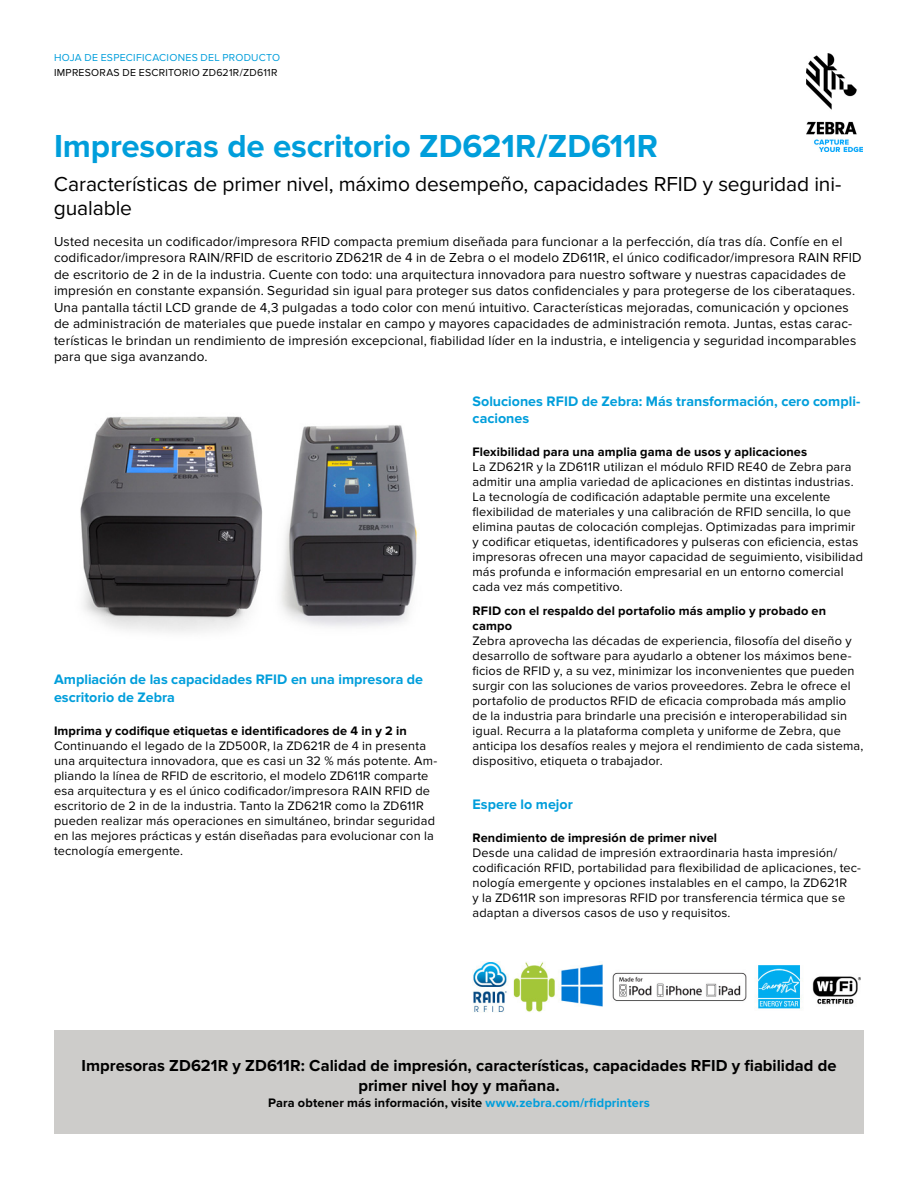
<style>
.page{position:relative;width:918px;height:1188px;background:#fff}
.page>*{position:absolute;margin:0;border:0;box-sizing:border-box;transform-origin:0 0}
.t1{font:700 33px "Proxima Nova";letter-spacing:-.005em;color:#009edb}
.t2{font:21px/24px "Proxima Nova";letter-spacing:-.005em;color:#000}
.t3{font:700 16.5px/20.2px "Proxima Nova";color:#000;text-align:center}
.t4{font:700 14.25px/17.2px "Proxima Nova";color:#009edb}
.t5{font:13.5px/16.5px "Proxima Nova";letter-spacing:.01em;color:#000}
.t6{font:12.75px/15px "Proxima Nova";letter-spacing:.015em;color:#000}
.t7{font:700 12.75px/15px "Proxima Nova";letter-spacing:.01em;color:#000}
.t8{font:10.5px "Proxima Nova";letter-spacing:.025em;color:#000}
.t9{font:10.5px "Proxima Nova";letter-spacing:.025em;color:#009edb}
.s1{color:#009edb}
</style>
<div class="page">
<img style="left:806px;top:54px;width:56px;height:97px">
<div style="left:54px;top:1031px;width:810px;height:103px;background:#cdccca"></div>
<img style="left:473px;top:962px;width:388px;height:50px">
<img style="left:80px;top:416px;width:337px;height:216px">
<p class="t9" style="left:54px;top:52px;width:228px">HOJA DE ESPECIFICACIONES DEL PRODUCTO</p>
<p class="t8" style="left:54px;top:66px;width:225px">IMPRESORAS DE ESCRITORIO ZD621R/ZD611R</p>
<h1 class="t1" style="left:54px;top:127px;width:606px">Impresoras de escritorio ZD621R/ZD611R</h1>
<h2 class="t2" style="left:54px;top:173px;width:789px">Características de primer nivel, máximo desempeño, capacidades RFID y seguridad ini&shy;gualable</h2>
<p class="t5" style="left:54px;top:233px;width:809px">Usted necesita un codificador/impresora RFID compacta premium diseñada para funcionar a la perfección, día tras día. Confíe en el codificador/impresora RAIN/RFID de escritorio ZD621R de 4 in de Zebra o el modelo ZD611R, el único codificador/impresora RAIN RFID de escritorio de 2 in de la industria. Cuente con todo: una arquitectura innovadora para nuestro software y nuestras capacidades de impresión en constante expansión. Seguridad sin igual para proteger sus datos confidenciales y para protegerse de los ciberataques.<br>Una pantalla táctil LCD grande de 4,3 pulgadas a todo color con menú intuitivo. Características mejoradas, comunicación y opciones de administración de materiales que puede instalar en campo y mayores capacidades de administración remota. Juntas, estas carac&shy;terísticas le brindan un rendimiento de impresión excepcional, fiabilidad líder en la industria, e inteligencia y seguridad incomparables para que siga avanzando.</p>
<p class="t4" style="left:54px;top:671px;width:371px">Ampliación de las capacidades RFID en una impresora de escritorio de Zebra</p>
<p class="t7" style="left:54px;top:723px;width:354px">Imprima y codifique etiquetas e identificadores de 4 in y 2 in</p>
<p class="t6" style="left:54px;top:738px;width:385px">Continuando el legado de la ZD500R, la ZD621R de 4 in presenta una arquitectura innovadora, que es casi un 32 % más potente. Am&shy;pliando la línea de RFID de escritorio, el modelo ZD611R comparte esa arquitectura y es el único codificador/impresora RAIN RFID de escritorio de 2 in de la industria. Tanto la ZD621R como la ZD611R pueden realizar más operaciones en simultáneo, brindar seguridad en las mejores prácticas y están diseñadas para evolucionar con la tecnología emergente.</p>
<p class="t4" style="left:472px;top:393px;width:389px">Soluciones RFID de Zebra: Más transformación, cero compli&shy;caciones</p>
<p class="t7" style="left:472px;top:445px;width:336px">Flexibilidad para una amplia gama de usos y aplicaciones</p>
<p class="t6" style="left:472px;top:460px;width:392px">La ZD621R y la ZD611R utilizan el módulo RFID RE40 de Zebra para admitir una amplia variedad de aplicaciones en distintas industrias.<br>La tecnología de codificación adaptable permite una excelente flexibilidad de materiales y una calibración de RFID sencilla, lo que elimina pautas de colocación complejas. Optimizadas para imprimir y codificar etiquetas, identificadores y pulseras con eficiencia, estas impresoras ofrecen una mayor capacidad de seguimiento, visibilidad más profunda e información empresarial en un entorno comercial cada vez más competitivo.</p>
<p class="t7" style="left:472px;top:604px;width:355px">RFID con el respaldo del portafolio más amplio y probado en campo</p>
<p class="t6" style="left:472px;top:634px;width:392px">Zebra aprovecha las décadas de experiencia, filosofía del diseño y desarrollo de software para ayudarlo a obtener los máximos bene&shy;ficios de RFID y, a su vez, minimizar los inconvenientes que pueden surgir con las soluciones de varios proveedores. Zebra le ofrece el portafolio de productos RFID de eficacia comprobada más amplio de la industria para brindarle una precisión e interoperabilidad sin igual. Recurra a la plataforma completa y uniforme de Zebra, que anticipa los desafíos reales y mejora el rendimiento de cada sistema, dispositivo, etiqueta o trabajador.</p>
<p class="t4" style="left:472px;top:796px;width:102px">Espere lo mejor</p>
<p class="t7" style="left:472px;top:830px;width:246px">Rendimiento de impresión de primer nivel</p>
<p class="t6" style="left:472px;top:845px;width:390px">Desde una calidad de impresión extraordinaria hasta impresión/ codificación RFID, portabilidad para flexibilidad de aplicaciones, tec&shy;nología emergente y opciones instalables en el campo, la ZD621R<br>y la ZD611R son impresoras RFID por transferencia térmica que se adaptan a diversos casos de uso y requisitos.</p>
<p class="t3" style="left:81px;top:1056px;width:757px">Impresoras ZD621R y ZD611R: Calidad de impresión, características, capacidades RFID y fiabilidad de primer nivel hoy y mañana.</p>
<p class="t7" style="left:268px;top:1095px;width:383px">Para obtener más información, visite <span class="s1">www.zebra.com/rfidprinters</span></p>
</div>
